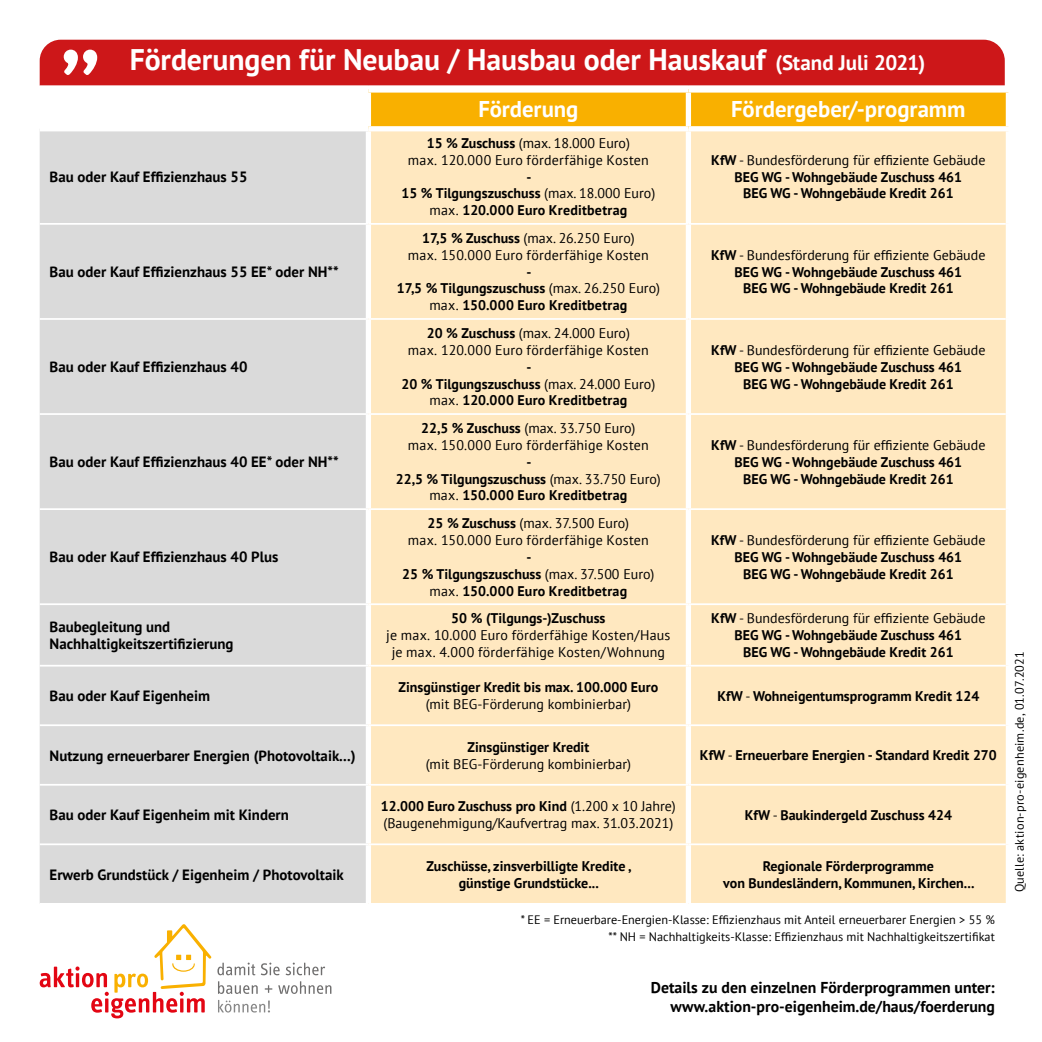
<style>
.page{position:relative;width:1042px;height:1042px;background:#fff}
.page>*{position:absolute;margin:0;border:0;box-sizing:border-box;transform-origin:0 0}
.t1{font:700 29.75px "PT Sans";letter-spacing:-.005em;color:#fff}
.t2{font:700 22.75px "PT Sans";color:#fff}
.t3{font:700 15.75px/19.2px "PT Sans";color:#000;text-align:right}
.t4{font:700 14.88px/16.8px "PT Sans";color:#000}
.t5{font:700 14px/16.8px "PT Sans";color:#000;text-align:center}
.t6{font:14px/16.8px "PT Sans";letter-spacing:.005em;color:#000;text-align:center}
.t7{font:12.25px/17.5px "PT Sans";color:#000;text-align:right}
.t8{font:12.25px "PT Sans";letter-spacing:.02em;color:#000}
.s1{font-size:21px}
.s2{font-weight:700}
.s3{font-weight:400}
</style>
<div class="page">
<div style="left:40px;top:40px;width:965px;height:46px;background:#cd1719"></div>
<svg style="left:64px;top:50px;width:33px;height:25px"></svg>
<div style="left:371px;top:93px;width:635px;height:33px;background:#f9b000"></div>
<div style="left:40px;top:131px;width:326px;height:772px;background:#dadada"></div>
<div style="left:371px;top:131px;width:635px;height:772px;background:#ffe8c0"></div>
<div style="left:686px;top:93px;width:5px;height:33px;background:#fff"></div>
<div style="left:686px;top:131px;width:5px;height:92px;background:#fff"></div>
<div style="left:686px;top:225px;width:5px;height:93px;background:#fff"></div>
<div style="left:686px;top:320px;width:5px;height:93px;background:#fff"></div>
<div style="left:686px;top:415px;width:5px;height:93px;background:#fff"></div>
<div style="left:686px;top:510px;width:5px;height:93px;background:#fff"></div>
<div style="left:686px;top:605px;width:5px;height:60px;background:#fff"></div>
<div style="left:686px;top:666px;width:5px;height:58px;background:#fff"></div>
<div style="left:686px;top:726px;width:5px;height:58px;background:#fff"></div>
<div style="left:686px;top:785px;width:5px;height:58px;background:#fff"></div>
<div style="left:686px;top:845px;width:5px;height:58px;background:#fff"></div>
<hr style="left:40px;top:223px;width:328px;height:2px;background:#fff">
<hr style="left:368px;top:223px;width:320px;height:2px;background:#fff">
<hr style="left:688px;top:223px;width:318px;height:2px;background:#fff">
<hr style="left:40px;top:318px;width:328px;height:2px;background:#fff">
<hr style="left:368px;top:318px;width:320px;height:2px;background:#fff">
<hr style="left:688px;top:318px;width:318px;height:2px;background:#fff">
<hr style="left:40px;top:413px;width:328px;height:2px;background:#fff">
<hr style="left:368px;top:413px;width:320px;height:2px;background:#fff">
<hr style="left:688px;top:413px;width:318px;height:2px;background:#fff">
<hr style="left:40px;top:508px;width:328px;height:2px;background:#fff">
<hr style="left:368px;top:508px;width:320px;height:2px;background:#fff">
<hr style="left:688px;top:508px;width:318px;height:2px;background:#fff">
<hr style="left:40px;top:603px;width:328px;height:2px;background:#fff">
<hr style="left:368px;top:603px;width:320px;height:2px;background:#fff">
<hr style="left:688px;top:603px;width:318px;height:2px;background:#fff">
<hr style="left:40px;top:665px;width:328px;height:1px;background:#fff">
<hr style="left:368px;top:665px;width:320px;height:1px;background:#fff">
<hr style="left:688px;top:665px;width:318px;height:1px;background:#fff">
<hr style="left:40px;top:724px;width:328px;height:2px;background:#fff">
<hr style="left:368px;top:724px;width:320px;height:2px;background:#fff">
<hr style="left:688px;top:724px;width:318px;height:2px;background:#fff">
<hr style="left:40px;top:784px;width:328px;height:1px;background:#fff">
<hr style="left:368px;top:784px;width:320px;height:1px;background:#fff">
<hr style="left:688px;top:784px;width:318px;height:1px;background:#fff">
<hr style="left:40px;top:843px;width:328px;height:2px;background:#fff">
<hr style="left:368px;top:843px;width:320px;height:2px;background:#fff">
<hr style="left:688px;top:843px;width:318px;height:2px;background:#fff">
<svg style="left:218px;top:1000px;width:52px;height:12px"></svg>
<svg style="left:218px;top:981px;width:113px;height:13px"></svg>
<svg style="left:217px;top:962px;width:108px;height:13px"></svg>
<svg style="left:40px;top:924px;width:171px;height:94px"></svg>
<h1 class="t1" style="left:130px;top:40px;width:797px">Förderungen für Neubau / Hausbau oder Hauskauf <span class="s1">(Stand Juli 2021)</span></h1>
<h2 class="t2" style="left:478px;top:94px;width:102px">Förderung</h2>
<h2 class="t2" style="left:731px;top:94px;width:236px">Fördergeber/-programm</h2>
<p class="t4" style="left:50px;top:168px;width:199px">Bau oder Kauf Effizienzhaus 55</p>
<p class="t4" style="left:50px;top:263px;width:291px">Bau oder Kauf Effizienzhaus 55 EE* oder NH**</p>
<p class="t4" style="left:50px;top:358px;width:199px">Bau oder Kauf Effizienzhaus 40</p>
<p class="t4" style="left:50px;top:453px;width:291px">Bau oder Kauf Effizienzhaus 40 EE* oder NH**</p>
<p class="t4" style="left:50px;top:548px;width:230px">Bau oder Kauf Effizienzhaus 40 Plus</p>
<p class="t4" style="left:50px;top:618px;width:185px">Baubegleitung und<br>Nachhaltigkeitszertifizierung</p>
<p class="t4" style="left:50px;top:687px;width:162px">Bau oder Kauf Eigenheim</p>
<p class="t4" style="left:50px;top:746px;width:307px">Nutzung erneuerbarer Energien (Photovoltaik...)</p>
<p class="t6" style="left:408px;top:134px;width:242px"><span class="s2">15 % Zuschuss</span> (max. 18.000 Euro)<br>max. 120.000 Euro förderfähige Kosten</p>
<p class="t5" style="left:401px;top:168px;width:255px">-<br>15 % Tilgungszuschuss <span class="s3">(max. 18.000 Euro) max.</span> 120.000 Euro Kreditbetrag</p>
<p class="t6" style="left:408px;top:229px;width:242px"><span class="s2">17,5 % Zuschuss</span> (max. 26.250 Euro) max. 150.000 Euro förderfähige Kosten</p>
<p class="t5" style="left:397px;top:263px;width:265px">-<br>17,5 % Tilgungszuschuss <span class="s3">(max. 26.250 Euro) max.</span> 150.000 Euro Kreditbetrag</p>
<p class="t6" style="left:408px;top:324px;width:242px"><span class="s2">20 % Zuschuss</span> (max. 24.000 Euro)<br>max. 120.000 Euro förderfähige Kosten</p>
<p class="t5" style="left:401px;top:358px;width:255px">-<br>20 % Tilgungszuschuss <span class="s3">(max. 24.000 Euro) max.</span> 120.000 Euro Kreditbetrag</p>
<p class="t6" style="left:408px;top:419px;width:242px"><span class="s2">22,5 % Zuschuss</span> (max. 33.750 Euro) max. 150.000 Euro förderfähige Kosten</p>
<p class="t5" style="left:396px;top:453px;width:266px">-<br>22,5 % Tilgungszuschuss <span class="s3">(max. 33.750 Euro) max.</span> 150.000 Euro Kreditbetrag</p>
<p class="t6" style="left:408px;top:515px;width:242px"><span class="s2">25 % Zuschuss</span> (max. 37.500 Euro)<br>max. 150.000 Euro förderfähige Kosten</p>
<p class="t5" style="left:402px;top:548px;width:254px">-<br>25 % Tilgungszuschuss <span class="s3">(max. 37.500 Euro) max.</span> 150.000 Euro Kreditbetrag</p>
<p class="t5" style="left:451px;top:610px;width:156px">50 % (Tilgungs-)Zuschuss</p>
<p class="t6" style="left:386px;top:626px;width:286px">je max. 10.000 Euro förderfähige Kosten/Haus je max. 4.000 förderfähige Kosten/Wohnung</p>
<p class="t5" style="left:399px;top:679px;width:261px">Zinsgünstiger Kredit bis max. 100.000 Euro</p>
<p class="t6" style="left:426px;top:695px;width:207px">(mit BEG-Förderung kombinierbar)</p>
<p class="t5" style="left:467px;top:738px;width:123px">Zinsgünstiger Kredit</p>
<p class="t6" style="left:426px;top:755px;width:207px">(mit BEG-Förderung kombinierbar)</p>
<p class="t5" style="left:711px;top:151px;width:276px">KfW <span class="s3">- Bundesförderung für effiziente Gebäude<br></span>BEG WG - Wohngebäude Zuschuss 461<br>BEG WG - Wohngebäude Kredit 261</p>
<p class="t5" style="left:711px;top:246px;width:276px">KfW <span class="s3">- Bundesförderung für effiziente Gebäude<br></span>BEG WG - Wohngebäude Zuschuss 461<br>BEG WG - Wohngebäude Kredit 261</p>
<p class="t5" style="left:711px;top:341px;width:276px">KfW <span class="s3">- Bundesförderung für effiziente Gebäude<br></span>BEG WG - Wohngebäude Zuschuss 461<br>BEG WG - Wohngebäude Kredit 261</p>
<p class="t5" style="left:711px;top:436px;width:276px">KfW <span class="s3">- Bundesförderung für effiziente Gebäude<br></span>BEG WG - Wohngebäude Zuschuss 461<br>BEG WG - Wohngebäude Kredit 261</p>
<p class="t5" style="left:711px;top:531px;width:276px">KfW <span class="s3">- Bundesförderung für effiziente Gebäude<br></span>BEG WG - Wohngebäude Zuschuss 461<br>BEG WG - Wohngebäude Kredit 261</p>
<p class="t5" style="left:711px;top:610px;width:276px">KfW <span class="s3">- Bundesförderung für effiziente Gebäude<br></span>BEG WG - Wohngebäude Zuschuss 461<br>BEG WG - Wohngebäude Kredit 261</p>
<p class="t5" style="left:717px;top:687px;width:263px">KfW <span class="s3">-</span> Wohneigentumsprogramm Kredit 124</p>
<p class="t5" style="left:700px;top:746px;width:298px">KfW <span class="s3">-</span> Erneuerbare Energien - Standard Kredit 270</p>
<p class="t4" style="left:50px;top:806px;width:241px">Bau oder Kauf Eigenheim mit Kindern</p>
<p class="t6" style="left:381px;top:798px;width:296px;text-align:left"><span class="s2">12.000 Euro Zuschuss pro Kind</span> (1.200 x 10 Jahre) (Baugenehmigung/Kaufvertrag max. 31.03.2021)</p>
<p class="t5" style="left:745px;top:806px;width:209px">KfW <span class="s3">-</span> Baukindergeld Zuschuss 424</p>
<p class="t4" style="left:50px;top:866px;width:296px">Erwerb Grundstück / Eigenheim / Photovoltaik</p>
<p class="t5" style="left:426px;top:857px;width:206px">Zuschüsse, zinsverbilligte Kredite , günstige Grundstücke...</p>
<p class="t5" style="left:723px;top:857px;width:253px">Regionale Förderprogramme<br>von Bundesländern, Kommunen, Kirchen...</p>
<p class="t7" style="left:521px;top:910px;width:475px">* EE = Erneuerbare-Energien-Klasse: Effizienzhaus mit Anteil erneuerbarer Energien &gt; 55 % ** NH = Nachhaltigkeits-Klasse: Effizienzhaus mit Nachhaltigkeitszertifikat</p>
<p class="t3" style="left:651px;top:977px;width:345px">Details zu den einzelnen Förderprogrammen unter: www.aktion-pro-eigenheim.de/haus/foerderung</p>
<p class="t8" style="left:1011px;top:892px;width:242px;rotate:-90deg">Quelle: aktion-pro-eigenheim.de, 01.07.2021</p>
</div>
